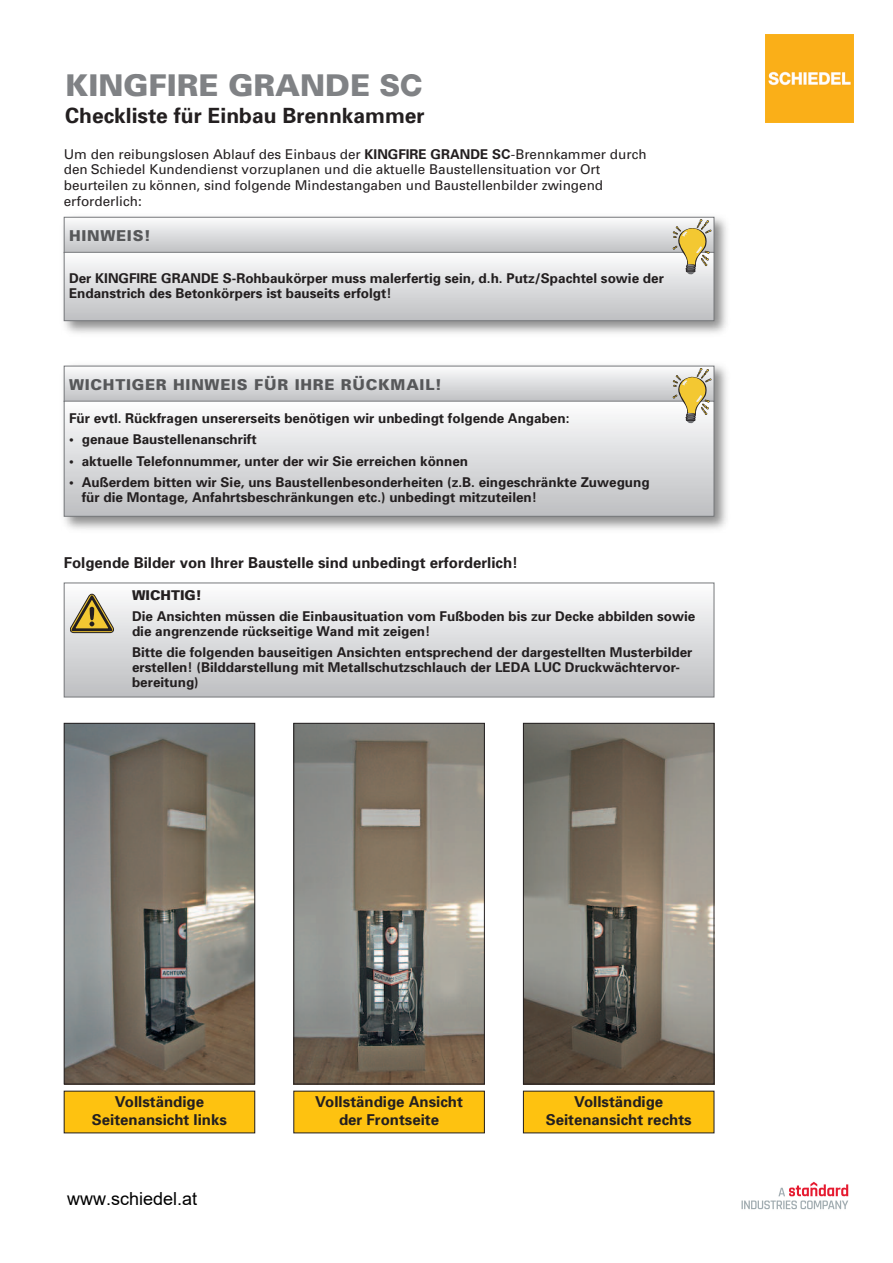
<style>
.page{position:relative;width:893px;height:1263px;background:#fff}
.page>*{position:absolute;margin:0;border:0;box-sizing:border-box;transform-origin:0 0}
.t1{font:900 30px "Univers";color:#808285}
.t2{font:700 21px "Univers";color:#231f20}
.t3{font:18px "Arial";color:#000}
.t4{font:700 15px/18px "Univers";color:#231f20;text-align:center}
.t5{font:900 15px "Univers";letter-spacing:.05em;color:#57585a}
.t6{font:700 13.5px/15px "Univers";color:#231f20}
.t7{font:13.5px/15.9px "Univers";color:#231f20}
.t8{font:900 13.5px "Univers";color:#231f20}
.s1{font-family:"Helvetica Neue LT Pro";font-weight:800}
.s2{font-weight:700}
.s3{font-family:"Arial";font-weight:700}
</style>
<div class="page">
<img style="left:63px;top:216px;width:664px;height:118px">
<div style="left:65px;top:218px;width:649px;height:34px;background:linear-gradient(to bottom,#f9fafb,#c3c4c6)"></div>
<div style="left:64px;top:217px;width:650px;height:36px;border:1px solid #76787b"></div>
<div style="left:65px;top:253px;width:649px;height:67px;background:linear-gradient(to bottom,#fcfcfd,#bebfc2)"></div>
<div style="left:64px;top:252px;width:650px;height:69px;border:1px solid #76787b"></div>
<svg style="left:673px;top:219px;width:38px;height:55px"></svg>
<img style="left:63px;top:365px;width:664px;height:165px">
<svg style="left:66px;top:368px;width:646px;height:32px"></svg>
<div style="left:64px;top:366px;width:650px;height:36px;border:1px solid #76787b"></div>
<div style="left:65px;top:401px;width:649px;height:115px;background:linear-gradient(to bottom,#fdfdfe,#bdbec1)"></div>
<div style="left:64px;top:401px;width:650px;height:116px;border:1px solid #76787b"></div>
<svg style="left:673px;top:368px;width:38px;height:55px"></svg>
<div style="left:65px;top:583px;width:649px;height:114px;background:linear-gradient(to bottom,#fdfdfe,#bdbfc1)"></div>
<div style="left:64px;top:583px;width:650px;height:114px;border:1px solid #76787b"></div>
<svg style="left:70px;top:594px;width:44px;height:39px"></svg>
<hr style="left:90px;top:607px;width:4px;height:13px;background:#231f20;border-radius:2px">
<img style="left:66px;top:725px;width:187px;height:357px">
<div style="left:64px;top:723px;width:191px;height:361px;border:1px solid #231f20"></div>
<img style="left:295px;top:725px;width:188px;height:357px">
<div style="left:293px;top:723px;width:192px;height:361px;border:1px solid #231f20"></div>
<img style="left:525px;top:725px;width:187px;height:357px">
<div style="left:523px;top:723px;width:191px;height:361px;border:1px solid #231f20"></div>
<div style="left:64px;top:1091px;width:191px;height:42px;background:#fec210"></div>
<div style="left:294px;top:1091px;width:190px;height:42px;background:#fec210"></div>
<div style="left:523px;top:1091px;width:191px;height:42px;background:#fec210"></div>
<img style="left:766px;top:35px;width:88px;height:87px">
<img style="left:741px;top:1181px;width:108px;height:29px">
<h1 class="t1" style="left:65px;top:75px;width:359px">KINGFIRE GRANDE <span class="s1">SC</span></h1>
<h2 class="t2" style="left:65px;top:108px;width:361px">Checkliste für Einbau Brennkammer</h2>
<p class="t7" style="left:64px;top:147px;width:584px">Um den reibungslosen Ablauf des Einbaus der <span class="s2">KINGFIRE GRANDE S</span><span class="s3">C</span>-Brennkammer durch den Schiedel Kundendienst vorzuplanen und die aktuelle Baustellensituation vor Ort beurteilen zu können, sind folgende Mindestangaben und Baustellenbilder zwingend erforderlich:</p>
<p class="t5" style="left:69px;top:230px;width:83px">HINWEIS!</p>
<p class="t6" style="left:69px;top:271px;width:596px">Der KINGFIRE GRANDE S-Rohbaukörper muss malerfertig sein, d.h. Putz/Spachtel sowie der<br>Endanstrich des Betonkörpers ist bauseits erfolgt!</p>
<p class="t5" style="left:69px;top:379px;width:374px">WICHTIGER HINWEIS FÜR IHRE RÜCKMAIL!</p>
<p class="t6" style="left:69px;top:412px;width:502px">Für evtl. Rückfragen unsererseits benötigen wir unbedingt folgende Angaben:</p>
<p class="t6" style="left:69px;top:433px;width:189px">• genaue Baustellenanschrift</p>
<p class="t6" style="left:69px;top:454px;width:401px">• aktuelle Telefonnummer, unter der wir Sie erreichen können</p>
<p class="t6" style="left:82px;top:476px;width:569px;text-indent:-13px">• Außerdem bitten wir Sie, uns Baustellenbesonderheiten (z.B. eingeschränkte Zuwegung für die Montage, Anfahrtsbeschränkungen etc.) unbedingt mitzuteilen!</p>
<p class="t4" style="left:64px;top:555px;width:456px">Folgende Bilder von Ihrer Baustelle sind unbedingt erforderlich!</p>
<p class="t8" style="left:132px;top:590px;width:71px">WICHTIG!</p>
<p class="t6" style="left:132px;top:610px;width:565px">Die Ansichten müssen die Einbausituation vom Fußboden bis zur Decke abbilden sowie die angrenzende rückseitige Wand mit zeigen!</p>
<p class="t6" style="left:132px;top:646px;width:562px">Bitte die folgenden bauseitigen Ansichten entsprechend der dargestellten Musterbilder erstellen! (Bilddarstellung mit Metallschutzschlauch der LEDA LUC Druckwächtervor&shy;bereitung)</p>
<p class="t4" style="left:92px;top:1094px;width:137px">Vollständige<br>Seitenansicht links</p>
<p class="t4" style="left:315px;top:1094px;width:149px">Vollständige Ansicht der Frontseite</p>
<p class="t4" style="left:546px;top:1094px;width:147px">Vollständige<br>Seitenansicht rechts</p>
<h3 class="t3" style="left:67px;top:1186px;width:132px">www.schiedel.at</h3>
</div>
